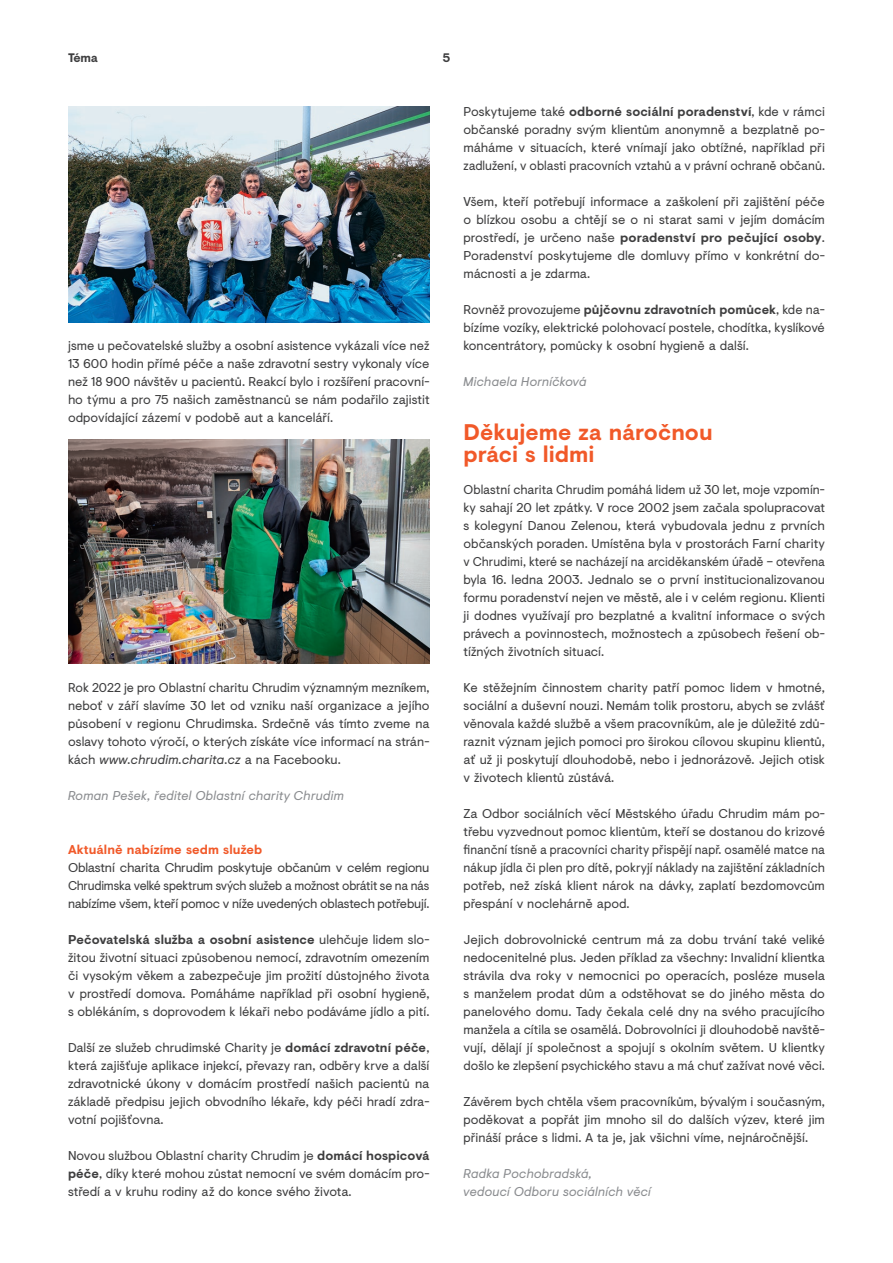
<style>
.page{position:relative;width:893px;height:1263px;background:#fff}
.page>*{position:absolute;margin:0;border:0;box-sizing:border-box;transform-origin:0 0}
.t1{font:700 22.5px/22.5px "Visuelt";color:#f15929}
.t2{font:12.75px/18px "Visuelt";color:#3e3e3f;text-align:justify}
.t3{font:italic 12.75px/18px "Visuelt";letter-spacing:.01em;color:#8b8d90}
.t4{font:700 12.75px "Visuelt";letter-spacing:.01em;color:#f15929}
.t5{font:700 12.3px "Visuelt";color:#3e3e3f}
.s1{font-style:italic}
.s2{font-weight:700}
</style>
<div class="page">
<img style="left:68px;top:107px;width:361px;height:216px">
<img style="left:68px;top:440px;width:361px;height:224px">
<p class="t5" style="left:68px;top:49px;width:31px">Téma</p>
<p class="t5" style="left:443px;top:49px;width:9px">5</p>
<p class="t2" style="left:68px;top:336px;width:363px">jsme u pečovatelské služby a osobní asistence vykázali více než 13 600 hodin přímé péče a naše zdravotní sestry vykonaly více než 18 900 návštěv u pacientů. Reakcí bylo i rozšíření pracovní&shy;ho týmu a pro 75 našich zaměstnanců se nám podařilo zajistit odpovídající zázemí v podobě aut a kanceláří.</p>
<p class="t2" style="left:68px;top:678px;width:363px">Rok 2022 je pro Oblastní charitu Chrudim významným mezníkem, neboť v září slavíme 30 let od vzniku naší organizace a jejího působení v regionu Chrudimska. Srdečně vás tímto zveme na oslavy tohoto výročí, o kterých získáte více informací na strán&shy;kách <span class="s1">www.chrudim.charita.cz</span> a na Facebooku.</p>
<p class="t3" style="left:68px;top:786px;width:278px">Roman Pešek, ředitel Oblastní charity Chrudim</p>
<p class="t4" style="left:68px;top:840px;width:196px">Aktuálně nabízíme sedm služeb</p>
<p class="t2" style="left:68px;top:858px;width:363px">Oblastní charita Chrudim poskytuje občanům v celém regionu Chrudimska velké spektrum svých služeb a možnost obrátit se na nás nabízíme všem, kteří pomoc v níže uvedených oblastech potřebují.</p>
<p class="t2" style="left:68px;top:930px;width:363px"><span class="s2">Pečovatelská služba a osobní asistence</span> ulehčuje lidem slo&shy;žitou životní situaci způsobenou nemocí, zdravotním omezením či vysokým věkem a zabezpečuje jim prožití důstojného života v prostředí domova. Pomáháme například při osobní hygieně, s oblékáním, s doprovodem k lékaři nebo podáváme jídlo a pití.</p>
<p class="t2" style="left:68px;top:1038px;width:363px">Další ze služeb chrudimské Charity je <span class="s2">domácí zdravotní péče</span>, která zajišťuje aplikace injekcí, převazy ran, odběry krve a další zdravotnické úkony v domácím prostředí našich pacientů na základě předpisu jejich obvodního lékaře, kdy péči hradí zdra&shy;votní pojišťovna.</p>
<p class="t2" style="left:68px;top:1146px;width:363px">Novou službou Oblastní charity Chrudim je <span class="s2">domácí hospicová péče</span>, díky které mohou zůstat nemocní ve svém domácím pro&shy;středí a v kruhu rodiny až do konce svého života.</p>
<p class="t2" style="left:463px;top:102px;width:363px">Poskytujeme také <span class="s2">odborné sociální poradenství</span>, kde v rámci občanské poradny svým klientům anonymně a bezplatně po&shy;máháme v situacích, které vnímají jako obtížné, například při zadlužení, v oblasti pracovních vztahů a v právní ochraně občanů.</p>
<p class="t2" style="left:463px;top:192px;width:363px">Všem, kteří potřebují informace a zaškolení při zajištění péče o blízkou osobu a chtějí se o ni starat sami v jejím domácím prostředí, je určeno naše <span class="s2">poradenství pro pečující osoby</span>.<br>Poradenství poskytujeme dle domluvy přímo v konkrétní do&shy;mácnosti a je zdarma.</p>
<p class="t2" style="left:463px;top:300px;width:363px">Rovněž provozujeme <span class="s2">půjčovnu zdravotních pomůcek</span>, kde na&shy;bízíme vozíky, elektrické polohovací postele, chodítka, kyslíkové koncentrátory, pomůcky k osobní hygieně a další.</p>
<p class="t3" style="left:463px;top:372px;width:125px">Michaela Horníčková</p>
<h1 class="t1" style="left:463px;top:420px;width:251px">Děkujeme za náročnou práci s lidmi</h1>
<p class="t2" style="left:463px;top:480px;width:363px">Oblastní charita Chrudim pomáhá lidem už 30 let, moje vzpomín&shy;ky sahají 20 let zpátky. V roce 2002 jsem začala spolupracovat s kolegyní Danou Zelenou, která vybudovala jednu z prvních občanských poraden. Umístěna byla v prostorách Farní charity v Chrudimi, které se nacházejí na arciděkanském úřadě – otevřena byla 16. ledna 2003. Jednalo se o první institucionalizovanou formu poradenství nejen ve městě, ale i v celém regionu. Klienti ji dodnes využívají pro bezplatné a kvalitní informace o svých právech a povinnostech, možnostech a způsobech řešení ob&shy;tížných životních situací.</p>
<p class="t2" style="left:463px;top:678px;width:363px">Ke stěžejním činnostem charity patří pomoc lidem v hmotné, sociální a duševní nouzi. Nemám tolik prostoru, abych se zvlášť věnovala každé službě a všem pracovníkům, ale je důležité zdů&shy;raznit význam jejich pomoci pro širokou cílovou skupinu klientů, ať už ji poskytují dlouhodobě, nebo i jednorázově. Jejich otisk v životech klientů zůstává.</p>
<p class="t2" style="left:463px;top:804px;width:363px">Za Odbor sociálních věcí Městského úřadu Chrudim mám po&shy;třebu vyzvednout pomoc klientům, kteří se dostanou do krizové finanční tísně a pracovníci charity přispějí např. osamělé matce na nákup jídla či plen pro dítě, pokryjí náklady na zajištění základních potřeb, než získá klient nárok na dávky, zaplatí bezdomovcům přespání v noclehárně apod.</p>
<p class="t2" style="left:463px;top:930px;width:363px">Jejich dobrovolnické centrum má za dobu trvání také veliké nedocenitelné plus. Jeden příklad za všechny: Invalidní klientka strávila dva roky v nemocnici po operacích, posléze musela s manželem prodat dům a odstěhovat se do jiného města do panelového domu. Tady čekala celé dny na svého pracujícího manžela a cítila se osamělá. Dobrovolníci ji dlouhodobě navště&shy;vují, dělají jí společnost a spojují s okolním světem. U klientky došlo ke zlepšení psychického stavu a má chuť zažívat nové věci.</p>
<p class="t2" style="left:463px;top:1092px;width:363px">Závěrem bych chtěla všem pracovníkům, bývalým i současným, poděkovat a popřát jim mnoho sil do dalších výzev, které jim přináší práce s lidmi. A ta je, jak všichni víme, nejnáročnější.</p>
<p class="t3" style="left:463px;top:1164px;width:189px">Radka Pochobradská,<br>vedoucí Odboru sociálních věcí</p>
</div>
